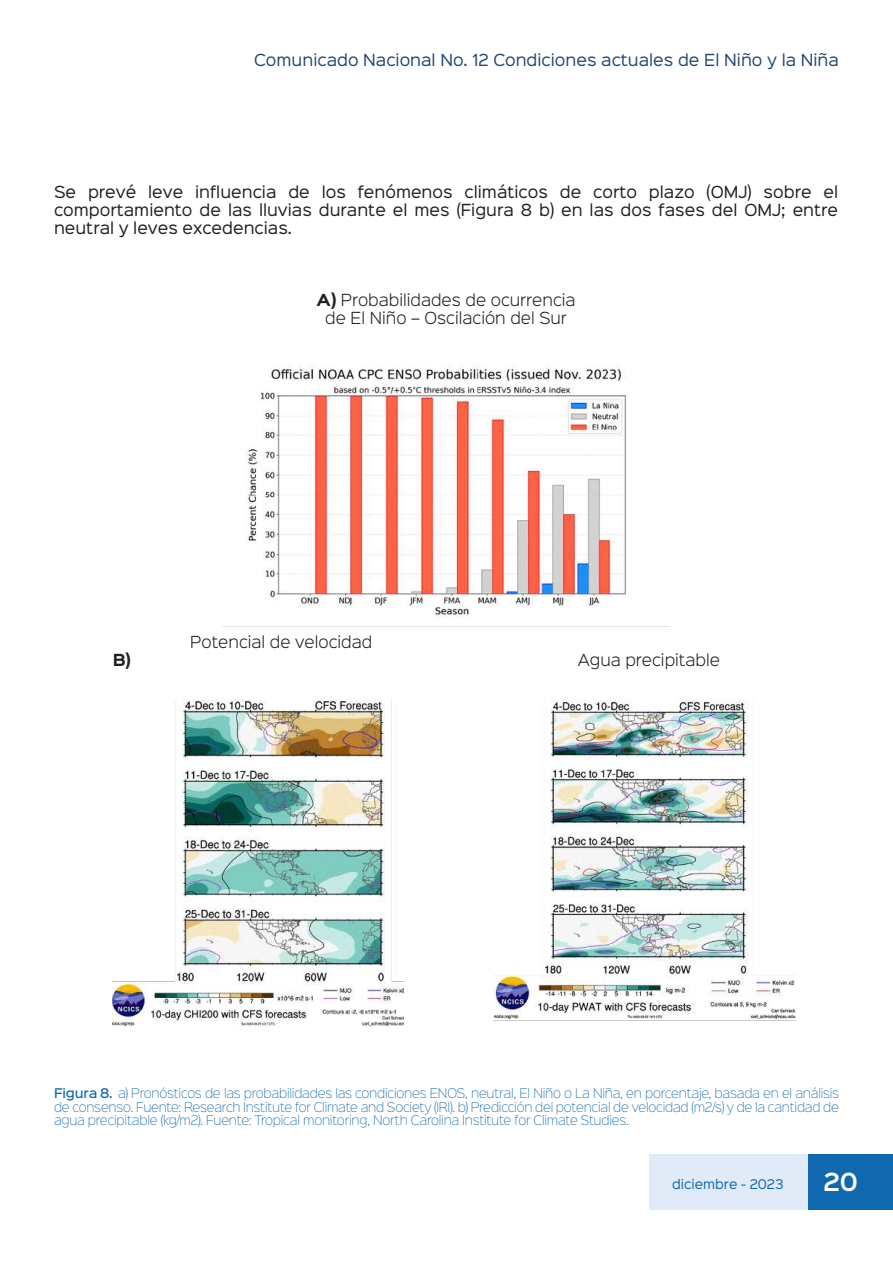
<style>
.page{position:relative;width:893px;height:1263px;background:#fff}
.page>*{position:absolute;margin:0;border:0;box-sizing:border-box;transform-origin:0 0}
.t1{font:600 22.5px "Sinkin Sans 600";color:#fff}
.t2{font:15px/18px "Sinkin Sans 400";color:#231f20;text-align:justify}
.t3{font:300 15px/18px "Sinkin Sans 300";color:#231f20;text-align:center}
.t4{font:15px "Sinkin Sans 400";color:#234773}
.t5{font:700 15px "Sinkin Sans 700";color:#231f20}
.t6{font:12px/13.5px "Sinkin Sans 200 X Light";letter-spacing:-.02em;color:#1069af;text-align:justify}
.t7{font:12px "Sinkin Sans 400";color:#1069af}
.s1{font-family:"Sinkin Sans 700";font-weight:700}
.s2{font-family:"Sinkin Sans 500";font-weight:500}
</style>
<div class="page">
<div style="left:649px;top:1154px;width:160px;height:56px;background:#e0ebf7"></div>
<div style="left:809px;top:1154px;width:84px;height:56px;background:#1069af"></div>
<img style="left:113px;top:699px;width:291px;height:328px">
<img style="left:245px;top:364px;width:381px;height:254px">
<img style="left:493px;top:701px;width:302px;height:319px">
<p class="t4" style="left:254px;top:47px;width:586px">Comunicado Nacional No. 12 Condiciones actuales de El Niño y la Niña</p>
<p class="t2" style="left:54px;top:182px;width:786px">Se prevé leve influencia de los fenómenos climáticos de corto plazo (OMJ) sobre el comportamiento de las lluvias durante el mes (Figura 8 b) en las dos fases del OMJ; entre neutral y leves excedencias.</p>
<p class="t3" style="left:317px;top:290px;width:260px"><span class="s1">A)</span> Probabilidades de ocurrencia de El Niño – Oscilación del Sur</p>
<p class="t3" style="left:190px;top:632px;width:184px">Potencial de velocidad</p>
<p class="t5" style="left:113px;top:652px;width:20px">B)</p>
<p class="t3" style="left:578px;top:650px;width:144px">Agua precipitable</p>
<p class="t6" style="left:54px;top:1086px;width:786px"><span class="s2">Figura 8.</span> a) Pronósticos de las probabilidades las condiciones ENOS, neutral, El Niño o La Niña, en porcentaje, basada en el análisis de consenso. Fuente: Research Institute for Climate and Society (IRI). b) Predicción del potencial de velocidad (m2/s) y de la cantidad de agua precipitable (kg/m2). Fuente: Tropical monitoring, North Carolina Institute for Climate Studies.</p>
<p class="t7" style="left:672px;top:1174px;width:113px">diciembre - 2023</p>
<h1 class="t1" style="left:823px;top:1162px;width:36px">20</h1>
</div>
